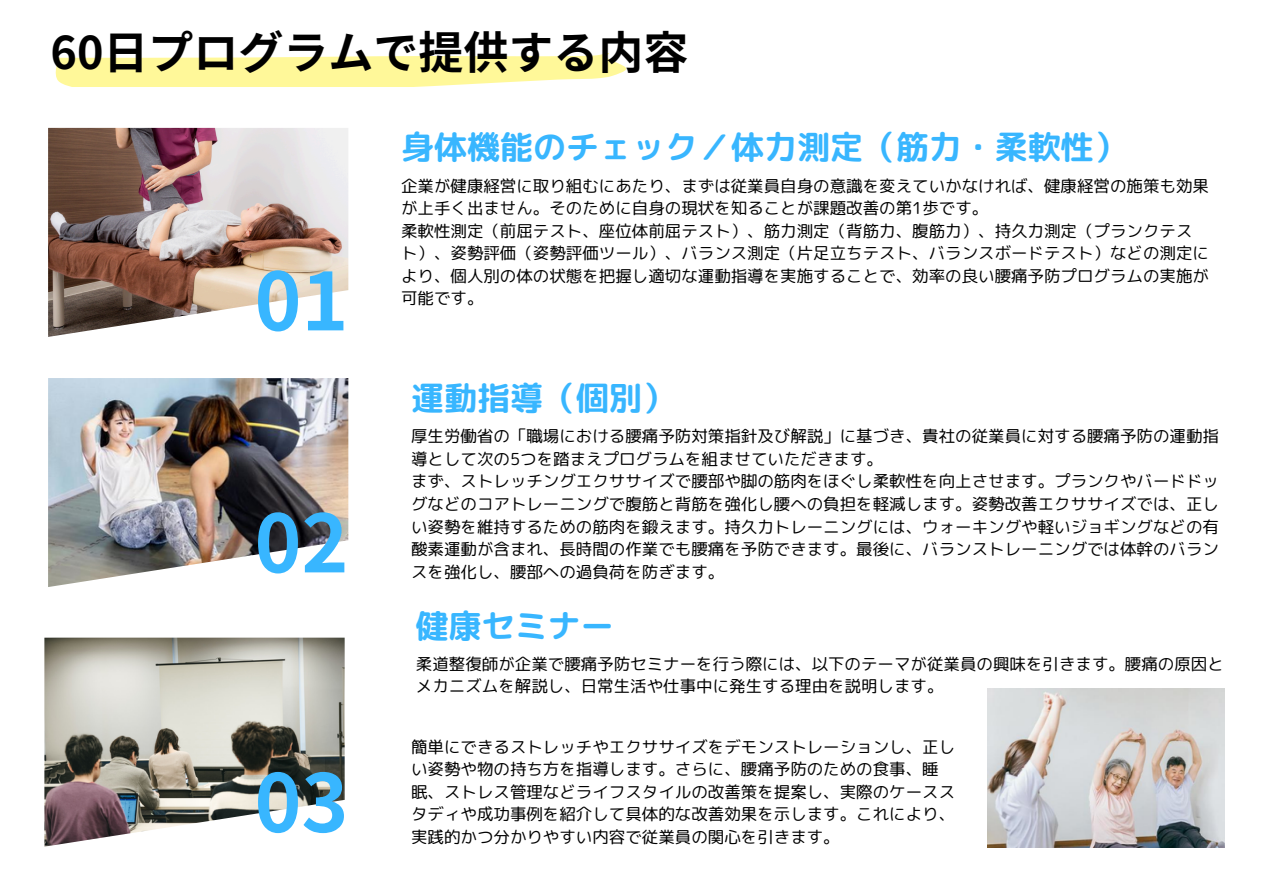
<style>
.page{position:relative;width:1263px;height:894px;background:#fff}
.page>*{position:absolute;margin:0;border:0;box-sizing:border-box;transform-origin:0 0}
.t1{font:700 79.65px "Noto Sans JP";color:#38b6ff}
.t2{font:700 45px "Noto Sans JP";color:#000}
.t3{font:33px "rounded mplus 1 p bold";color:#38b6ff}
.t4{font:16.5px/22.5px "rounded mplus 1 p regular";color:#000}
</style>
<div class="page">
<img style="left:987px;top:688px;width:238px;height:159px">
<img style="left:48px;top:378px;width:300px;height:209px">
<img style="left:48px;top:128px;width:300px;height:209px">
<img style="left:44px;top:637px;width:301px;height:209px">
<svg style="left:56px;top:53px;width:570px;height:33px;fill:#fff899"></svg>
<p class="t2" style="left:51px;top:17px;width:639px">60日プログラムで提供する内容</p>
<p class="t1" style="left:255px;top:238px;width:95px">01</p>
<p class="t1" style="left:255px;top:480px;width:95px">02</p>
<p class="t1" style="left:255px;top:739px;width:95px">03</p>
<p class="t3" style="left:401px;top:124px;width:727px">身体機能のチェック／体力測定（筋力・柔軟性）</p>
<p class="t4" style="left:401px;top:174px;width:809px">企業が健康経営に取り組むにあたり、まずは従業員自身の意識を変えていかなければ、健康経営の施策も効果が上手く出ません。そのために自身の現状を知ることが課題改善の第1歩です。</p>
<p class="t4" style="left:401px;top:219px;width:809px">柔軟性測定（前屈テスト、座位体前屈テスト）、筋力測定（背筋力、腹筋力）、持久力測定（プランクテスト）、姿勢評価（姿勢評価ツール）、バランス測定（片足立ちテスト、バランスボードテスト）などの測定により、個人別の体の状態を把握し適切な運動指導を実施することで、効率の良い腰痛予防プログラムの実施が可能です。</p>
<h2 class="t3" style="left:411px;top:374px;width:265px">運動指導（個別）</h2>
<p class="t4" style="left:411px;top:425px;width:809px">厚生労働省の「職場における腰痛予防対策指針及び解説」に基づき、貴社の従業員に対する腰痛予防の運動指導として次の5つを踏まえプログラムを組ませていただきます。</p>
<h2 class="t4" style="left:411px;top:470px;width:809px;text-align:justify">まず、ストレッチングエクササイズで腰部や脚の筋肉をほぐし柔軟性を向上させます。プランクやバードドッグなどのコアトレーニングで腹筋と背筋を強化し腰への負担を軽減します。姿勢改善エクササイズでは、正しい姿勢を維持するための筋肉を鍛えます。持久力トレーニングには、ウォーキングや軽いジョギングなどの有酸素運動が含まれ、長時間の作業でも腰痛を予防できます。最後に、バランストレーニングでは体幹のバランスを強化し、腰部への過負荷を防ぎます。</h2>
<p class="t3" style="left:416px;top:602px;width:199px">健康セミナー</p>
<p class="t4" style="left:416px;top:652px;width:809px">柔道整復師が企業で腰痛予防セミナーを行う際には、以下のテーマが従業員の興味を引きます。腰痛の原因とメカニズムを解説し、日常生活や仕事中に発生する理由を説明します。</p>
<p class="t4" style="left:411px;top:735px;width:546px">簡単にできるストレッチやエクササイズをデモンストレーションし、正しい姿勢や物の持ち方を指導します。さらに、腰痛予防のための食事、睡眠、ストレス管理などライフスタイルの改善策を提案し、実際のケーススタディや成功事例を紹介して具体的な改善効果を示します。これにより、実践的かつ分かりやすい内容で従業員の関心を引きます。</p>
</div>
